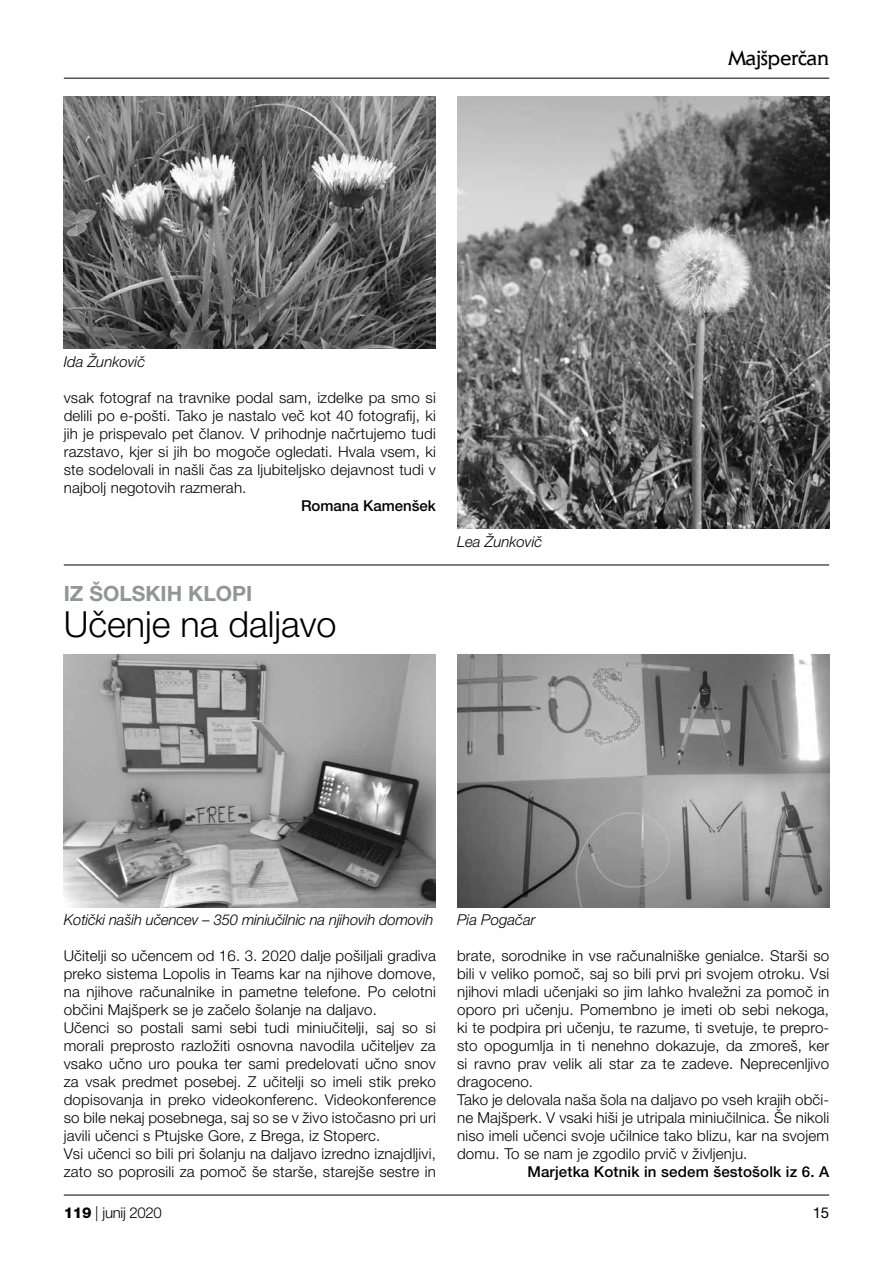
<style>
.page{position:relative;width:893px;height:1263px;background:#fff}
.page>*{position:absolute;margin:0;border:0;box-sizing:border-box;transform-origin:0 0}
.t1{font:300 36px "Helvetica Neue LT Pro";color:#000}
.t2{font:700 21px "Helvetica Neue LT Pro";color:#939598}
.t3{font:21px "Elan Itc TOT";letter-spacing:-.02em;color:#000}
.t4{font:300 15px/18px "Helvetica Neue LT Pro";letter-spacing:.01em;color:#000}
.t5{font:italic 300 15px "Helvetica Neue LT Pro";letter-spacing:-.01em;color:#000}
.t6{font:500 15px "Helvetica Neue LT Pro";letter-spacing:.01em;color:#000}
.t7{font:300 15px "Helvetica Neue LT Pro";letter-spacing:-.02em;color:#000}
.t8{font:15px "Helvetica Neue LT Pro";color:#000}
.s1{font-weight:800}
</style>
<div class="page">
<hr style="left:64px;top:78px;width:765px;height:1px;background:#000">
<hr style="left:64px;top:1195px;width:765px;height:1px;background:#000">
<hr style="left:64px;top:565px;width:765px;height:1px;background:#000">
<img style="left:64px;top:97px;width:372px;height:252px">
<img style="left:64px;top:655px;width:372px;height:252px">
<img style="left:457px;top:655px;width:372px;height:252px">
<img style="left:457px;top:97px;width:372px;height:432px">
<p class="t5" style="left:64px;top:352px;width:83px">Ida Žunkovič</p>
<p class="t4" style="left:64px;top:388px;width:374px;text-align:justify">vsak fotograf na travnike podal sam, izdelke pa smo si delili po e-pošti. Tako je nastalo več kot 40 fotografij, ki jih je prispevalo pet članov. V prihodnje načrtujemo tudi razstavo, kjer si jih bo mogoče ogledati. Hvala vsem, ki ste sodelovali in našli čas za ljubiteljsko dejavnost tudi v najbolj negotovih razmerah.</p>
<p class="t6" style="left:301px;top:496px;width:136px">Romana Kamenšek</p>
<h2 class="t2" style="left:64px;top:580px;width:190px">IZ ŠOLSKIH KLOPI</h2>
<h1 class="t1" style="left:64px;top:602px;width:274px">Učenje na daljavo</h1>
<p class="t5" style="left:457px;top:532px;width:87px">Lea Žunkovič</p>
<p class="t5" style="left:64px;top:910px;width:371px">Kotički naših učencev – 350 miniučilnic na njihovih domovih</p>
<p class="t5" style="left:457px;top:910px;width:80px">Pia Pogačar</p>
<h2 class="t3" style="left:728px;top:46px;width:103px">Majšperčan</h2>
<p class="t4" style="left:64px;top:946px;width:374px">Učitelji so učencem od 16. 3. 2020 dalje pošiljali gradiva preko sistema Lopolis in Teams kar na njihove domove, na njihove računalnike in pametne telefone. Po celotni občini Majšperk se je začelo šolanje na daljavo.<br>Učenci so postali sami sebi tudi miniučitelji, saj so si morali preprosto razložiti osnovna navodila učiteljev za vsako učno uro pouka ter sami predelovati učno snov za vsak predmet posebej. Z učitelji so imeli stik preko dopisovanja in preko videokonferenc. Videokonference so bile nekaj posebnega, saj so se v živo istočasno pri uri javili učenci s Ptujske Gore, z Brega, iz Stoperc.<br>Vsi učenci so bili pri šolanju na daljavo izredno iznajdljivi, zato so poprosili za pomoč še starše, starejše sestre in</p>
<p class="t4" style="left:457px;top:946px;width:374px">brate, sorodnike in vse računalniške genialce. Starši so bili v veliko pomoč, saj so bili prvi pri svojem otroku. Vsi njihovi mladi učenjaki so jim lahko hvaležni za pomoč in oporo pri učenju. Pomembno je imeti ob sebi nekoga, ki te podpira pri učenju, te razume, ti svetuje, te prepro&shy;sto opogumlja in ti nenehno dokazuje, da zmoreš, ker si ravno prav velik ali star za te zadeve. Neprecenljivo dragoceno.<br>Tako je delovala naša šola na daljavo po vseh krajih obči&shy;ne Majšperk. V vsaki hiši je utripala miniučilnica. Še nikoli niso imeli učenci svoje učilnice tako blizu, kar na svojem domu. To se nam je zgodilo prvič v življenju.</p>
<p class="t6" style="left:527px;top:1162px;width:303px">Marjetka Kotnik in sedem šestošolk iz 6. A</p>
<p class="t7" style="left:64px;top:1204px;width:100px"><span class="s1">119</span> | junij 2020</p>
<p class="t8" style="left:813px;top:1204px;width:18px">15</p>
</div>
